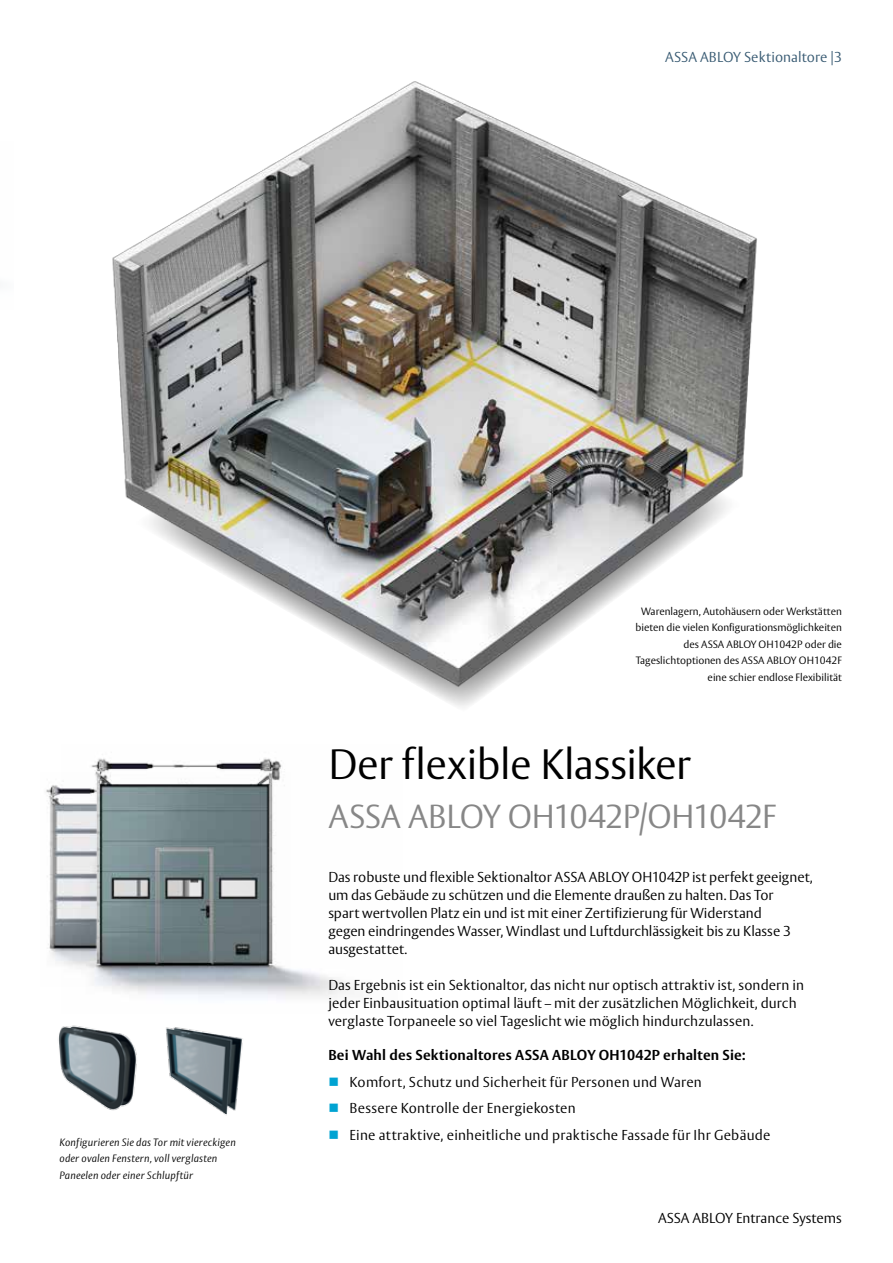
<style>
.page{position:relative;width:893px;height:1263px;background:#fff}
.page>*{position:absolute;margin:0;border:0;box-sizing:border-box;transform-origin:0 0}
.t1{font:300 42px "ASSA Vesta";letter-spacing:-.01em;color:#000}
.t2{font:300 33px "ASSA Vesta";letter-spacing:-.03em;color:#878787}
.t3{font:300 14.25px/18px "ASSA Vesta";letter-spacing:.005em;color:#000}
.t4{font:700 14.25px "ASSA Vesta";letter-spacing:.02em;color:#000}
.t5{font:300 14.25px "ASSA Vesta";letter-spacing:.005em;color:#395b73}
.t6{font:300 10.5px/16.5px "ASSA Vesta";color:#000;text-align:right}
.t7{font:italic 300 10.5px/16.5px "ASSA Vesta";letter-spacing:.015em;color:#000}
.s1{color:#00a3d2}
</style>
<div class="page">
<img style="left:112px;top:81px;width:645px;height:626px">
<img style="left:46px;top:785px;width:16px;height:178px">
<img style="left:62px;top:758px;width:284px;height:240px">
<img style="left:166px;top:1027px;width:77px;height:88px">
<img style="left:58px;top:1025px;width:79px;height:86px">
<p class="t5" style="left:665px;top:49px;width:178px">ASSA ABLOY Sektionaltore |3</p>
<p class="t7" style="left:59px;top:1134px;width:178px">Konfigurieren Sie das Tor mit viereckigen oder ovalen Fenstern, voll verglasten<br>Paneelen oder einer Schlupftür</p>
<p class="t6" style="left:635px;top:603px;width:208px">Warenlagern, Autohäusern oder Werkstätten bieten die vielen Konfigurationsmöglichkeiten des ASSA ABLOY OH1042P oder die Tageslichtoptionen des ASSA ABLOY OH1042F eine schier endlose Flexibilität</p>
<h1 class="t1" style="left:328px;top:739px;width:364px">Der flexible Klassiker</h1>
<h2 class="t2" style="left:328px;top:797px;width:450px">ASSA ABLOY OH1042P/OH1042F</h2>
<p class="t3" style="left:328px;top:868px;width:486px">Das robuste und flexible Sektionaltor ASSA ABLOY OH1042P ist perfekt geeignet, um das Gebäude zu schützen und die Elemente draußen zu halten. Das Tor<br>spart wertvollen Platz ein und ist mit einer Zertifizierung für Widerstand<br>gegen eindringendes Wasser, Windlast und Luftdurchlässigkeit bis zu Klasse 3 ausgestattet.</p>
<p class="t3" style="left:328px;top:976px;width:477px">Das Ergebnis ist ein Sektionaltor, das nicht nur optisch attraktiv ist, sondern in jeder Einbausituation optimal läuft – mit der zusätzlichen Möglichkeit, durch verglaste Torpaneele so viel Tageslicht wie möglich hindurchzulassen.</p>
<p class="t4" style="left:328px;top:1046px;width:419px">Bei Wahl des Sektionaltores ASSA ABLOY OH1042P erhalten Sie:</p>
<p class="t3" style="left:328px;top:1073px;width:375px"><span class="s1">■</span> Komfort, Schutz und Sicherheit für Personen und Waren</p>
<p class="t3" style="left:328px;top:1100px;width:249px"><span class="s1">■</span> Bessere Kontrolle der Energiekosten</p>
<p class="t3" style="left:328px;top:1126px;width:444px"><span class="s1">■</span> Eine attraktive, einheitliche und praktische Fassade für Ihr Gebäude</p>
<p class="t3" style="left:658px;top:1210px;width:185px">ASSA ABLOY Entrance Systems</p>
</div>
